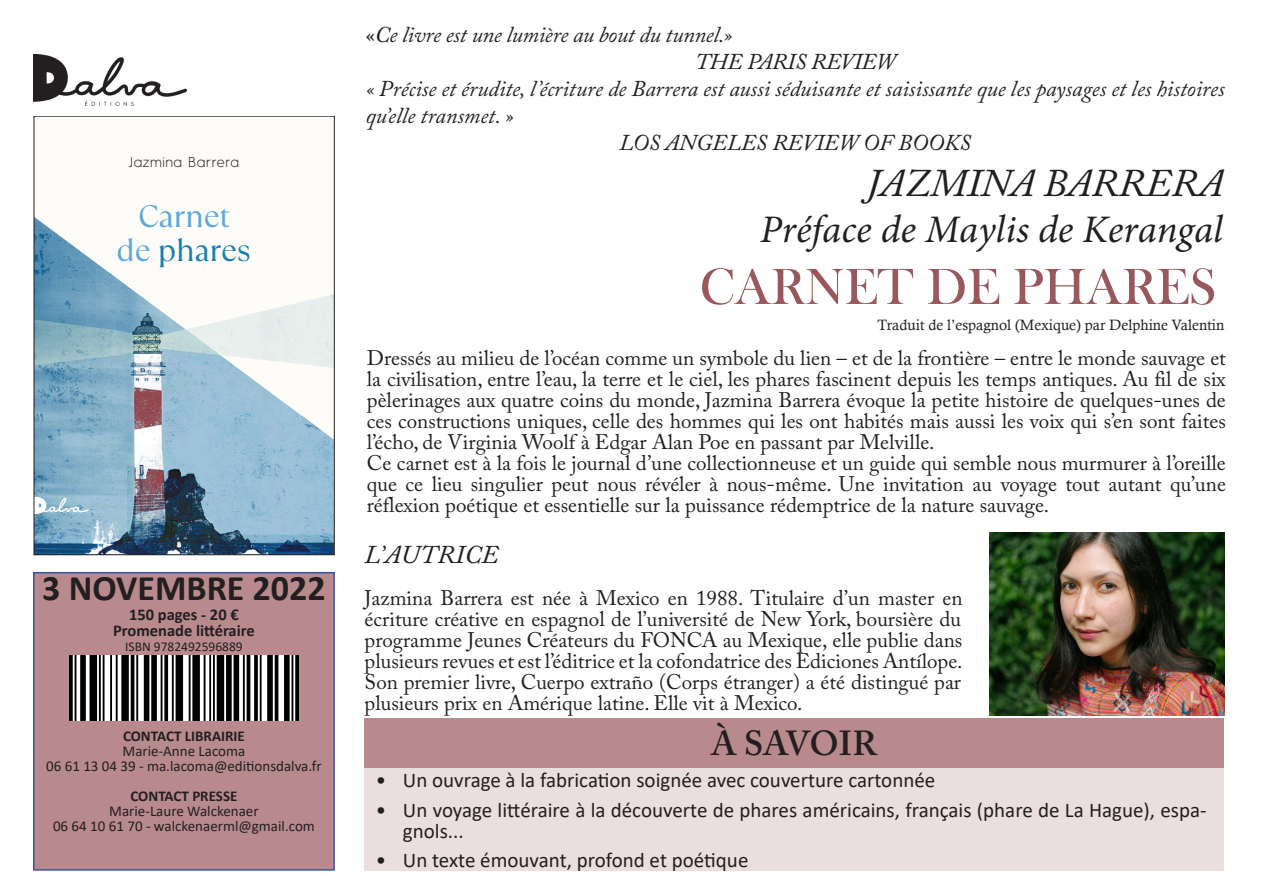
<style>
.page{position:relative;width:1263px;height:893px;background:#fff}
.page>*{position:absolute;margin:0;border:0;box-sizing:border-box;transform-origin:0 0}
.t1{font:52.5px "Bask Old Face";color:#9a585c}
.t2{font:italic 39px/46.8px "Minion Pro";color:#231f20;text-align:right}
.t3{font:700 36px "Calibri";color:#231f20}
.t4{font:600 34.5px "Adobe Caslon Pro";color:#231f20}
.t5{font:31.05px/34px "TT Ramillas";letter-spacing:-.01em;color:#5da8dc;text-align:center}
.t6{font:italic 25.5px "Adobe Caslon Pro";letter-spacing:.015em;color:#231f20}
.t7{font:italic 22.5px "Adobe Caslon Pro";color:#231f20}
.t8{font:21px/21px "Adobe Caslon Pro";color:#231f20}
.t9{font:21px/21px "Calibri";color:#231f20}
.t10{font:700 16.5px "Calibri";color:#231f20}
.t11{font:15px "Calibri";color:#231f20}
.t12{font:15px "Calisto";color:#231f20}
.t13{font:700 15px "Calibri";color:#231f20}
.t14{font:300 14.4px "Hurme Geometric Sans 1";letter-spacing:.025em;color:#231f20}
.t15{font:13.5px "Calibri";color:#231f20}
.s1{color:#1a80b2}
.s2{font-style:normal}
.s3{font-family:"Adobe Caslon Pro"}
</style>
<div class="page">
<div style="left:34px;top:573px;width:300px;height:297px;background:#b88a8d"></div>
<div style="left:33px;top:572px;width:302px;height:299px;border:2px solid #3b54a4"></div>
<div style="left:365px;top:769px;width:859px;height:102px;background:#ebdede"></div>
<div style="left:365px;top:719px;width:859px;height:49px;background:#b88a8d"></div>
<img style="left:36px;top:218px;width:296px;height:335px">
<img style="left:36px;top:496px;width:52px;height:21px">
<img style="left:184px;top:294px;width:148px;height:74px">
<img style="left:33px;top:54px;width:153px;height:52px">
<img style="left:69px;top:655px;width:230px;height:65px">
<img style="left:990px;top:533px;width:235px;height:183px">
<p class="t14" style="left:129px;top:152px;width:112px">Jazmina Barrera</p>
<p class="t5" style="left:117px;top:199px;width:136px">Carnet<br>de <span class="s1">phares</span></p>
<p class="t3" style="left:42px;top:563px;width:285px">3 NOVEMBRE 2022</p>
<p class="t10" style="left:129px;top:603px;width:111px">150 pages - 20 €</p>
<p class="t10" style="left:113px;top:619px;width:143px">Promenade littéraire</p>
<p class="t15" style="left:125px;top:637px;width:119px">ISBN 9782492596889</p>
<p class="t13" style="left:123px;top:726px;width:123px">CONTACT LIBRAIRIE</p>
<p class="t11" style="left:123px;top:741px;width:124px">Marie-Anne Lacoma</p>
<p class="t11" style="left:46px;top:756px;width:277px">06 61 13 04 39 - ma.lacoma@editionsdalva.fr</p>
<p class="t13" style="left:130px;top:786px;width:108px">CONTACT PRESSE</p>
<p class="t11" style="left:109px;top:801px;width:151px">Marie-Laure Walckenaer</p>
<p class="t11" style="left:53px;top:816px;width:263px">06 64 10 61 70 - walckenaerml@gmail.com</p>
<p class="t7" style="left:366px;top:21px;width:368px"><span class="s2">«</span>Ce livre est une lumière au bout du tunnel.»</p>
<p class="t7" style="left:695px;top:48px;width:202px">THE PARIS REVIEW</p>
<p class="t7" style="left:366px;top:75px;width:860px">« Précise et érudite, l’écriture de Barrera est aussi séduisante et saisissante que les paysages et les histoires</p>
<p class="t7" style="left:366px;top:102px;width:149px">qu’elle transmet. »</p>
<p class="t7" style="left:619px;top:129px;width:353px">LOS ANGELES REVIEW OF BOOKS</p>
<p class="t2" style="left:760px;top:160px;width:464px"><span class="s3">JAZMINA BARRERA<br></span>Préface de Maylis de Kerangal</p>
<p class="t1" style="left:699px;top:258px;width:518px">CARNET DE PHARES</p>
<p class="t12" style="left:877px;top:316px;width:348px">Traduit de l’espagnol (Mexique) par Delphine Valentin</p>
<p class="t8" style="left:367px;top:347px;width:860px">Dressés au milieu de l’océan comme un symbole du lien – et de la frontière – entre le monde sauvage et la civilisation, entre l’eau, la terre et le ciel, les phares fascinent depuis les temps antiques. Au fil de six pèlerinages aux quatre coins du monde, Jazmina Barrera évoque la petite histoire de quelques-unes de ces constructions uniques, celle des hommes qui les ont habités mais aussi les voix qui s’en sont faites l’écho, de Virginia Woolf à Edgar Alan Poe en passant par Melville.<br>Ce carnet est à la fois le journal d’une collectionneuse et un guide qui semble nous murmurer à l’oreille que ce lieu singulier peut nous révéler à nous-même. Une invitation au voyage tout autant qu’une réflexion poétique et essentielle sur la puissance rédemptrice de la nature sauvage.</p>
<p class="t6" style="left:365px;top:539px;width:136px">L’AUTRICE</p>
<p class="t8" style="left:365px;top:587px;width:599px;text-align:justify">Jazmina Barrera est née à Mexico en 1988. Titulaire d’un master en écriture créative en espagnol de l’université de New York, boursière du programme Jeunes Créateurs du FONCA au Mexique, elle publie dans plusieurs revues et est l’éditrice et la cofondatrice des Ediciones Antílope.<br>Son premier livre, Cuerpo extraño (Corps étranger) a été distingué par plusieurs prix en Amérique latine. Elle vit à Mexico.</p>
<p class="t4" style="left:711px;top:723px;width:167px">À SAVOIR</p>
<p class="t9" style="left:376px;top:769px;width:561px">• Un ouvrage à la fabrication soignée avec couverture cartonnée</p>
<p class="t9" style="left:403px;top:799px;width:805px;text-indent:-27px">• Un voyage littéraire à la découverte de phares américains, français (phare de La Hague), espa&shy;gnols...</p>
<p class="t9" style="left:376px;top:849px;width:374px">• Un texte émouvant, profond et poétique</p>
</div>
